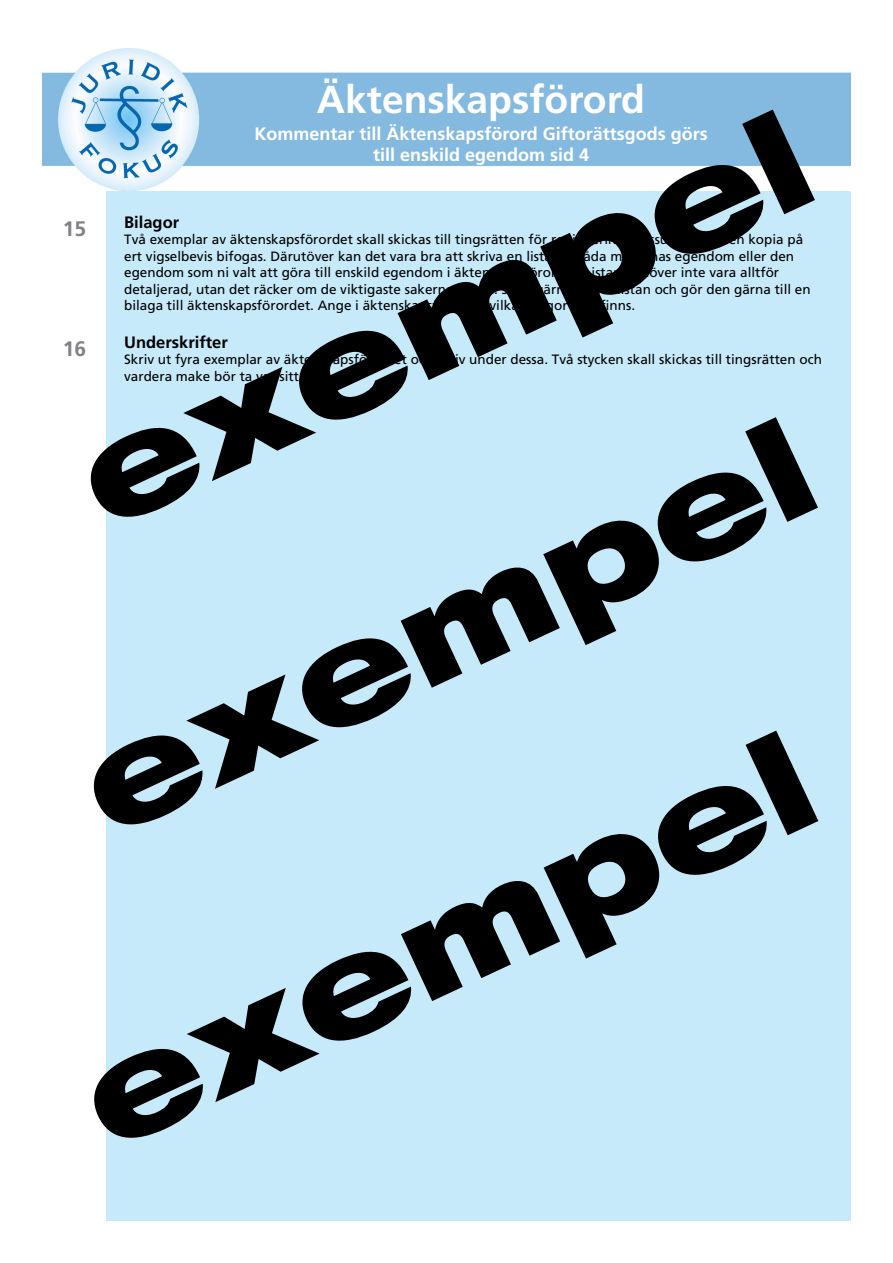
<style>
.page{position:relative;width:893px;height:1263px;background:#fff}
.page>*{position:absolute;margin:0;border:0;box-sizing:border-box;transform-origin:0 0}
.t1{font:900 expanded 135px "Helvetica Neue";color:#000}
.pageHeaderWhite{font:700 39px "Frutiger";color:#fff}
.paragraphNbr{font:700 21px "Frutiger";color:#808285}
.t2{font:700 18px "Frutiger";color:#fff}
.t3{font:700 16.5px "Frutiger";color:#000}
.t4{font:13.5px/16.5px "Frutiger";color:#000}
</style>
<div class="page">
<div style="left:106px;top:190px;width:744px;height:1030px;background:#c6eafa"></div>
<img style="left:43px;top:49px;width:807px;height:141px">
<p class="pageHeaderWhite" style="left:317px;top:77px;width:329px">Äktenskapsförord</p>
<h1 class="t1" style="left:49px;top:407px;width:791px;rotate:-25deg">exempel</h1>
<p class="t2" style="left:254px;top:123px;width:455px">Kommentar till Äktenskapsförord Giftorättsgods görs</p>
<p class="t2" style="left:373px;top:144px;width:218px">till enskild egendom sid 4</p>
<p class="paragraphNbr" style="left:63px;top:216px;width:25px">15</p>
<p class="t3" style="left:124px;top:212px;width:57px">Bilagor</p>
<p class="t4" style="left:124px;top:231px;width:688px">Två exemplar av äktenskapsförordet skall skickas till tingsrätten för registrering. Dessutom skall en kopia på ert vigselbevis bifogas. Därutöver kan det vara bra att skriva en lista på båda makarnas egendom eller den egendom som ni valt att göra till enskild egendom i äktenskapsförordet. Listan behöver inte vara alltför detaljerad, utan det räcker om de viktigaste sakerna anges. Skriv gärna under listan och gör den gärna till en bilaga till äktenskapsförordet. Ange i äktenskapsförordet vilka bilagor som finns.</p>
<p class="paragraphNbr" style="left:63px;top:336px;width:25px">16</p>
<p class="t3" style="left:124px;top:332px;width:105px">Underskrifter</p>
<p class="t4" style="left:124px;top:351px;width:699px">Skriv ut fyra exemplar av äktenskapsförordet och skriv under dessa. Två stycken skall skickas till tingsrätten och vardera make bör ta var sitt.</p>
<h1 class="t1" style="left:52px;top:714px;width:791px;rotate:-25deg">exempel</h1>
<h1 class="t1" style="left:52px;top:1027px;width:791px;rotate:-25deg">exempel</h1>
</div>
